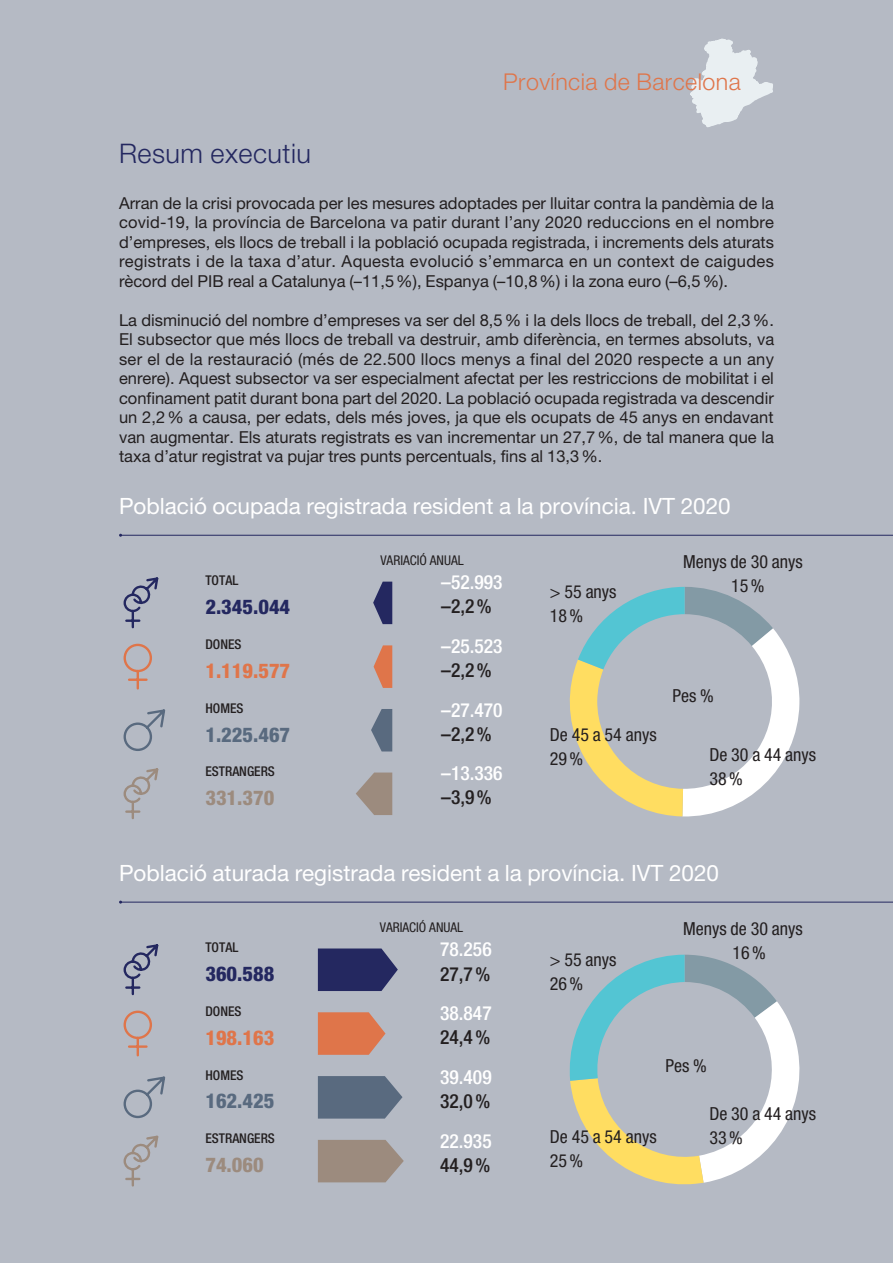
<style>
.page{position:relative;width:893px;height:1263px;background:#b5bac4}
.page>*{position:absolute;margin:0;border:0;box-sizing:border-box;transform-origin:0 0}
.t1{font:300 27px "Helvetica Neue LT Std";letter-spacing:.02em;color:#242860}
.t2{font:300 23.1px "Helvetica Neue LT Std";letter-spacing:.02em;color:#df754a}
.t3{font:22.5px "Helvetica Neue LT Std";color:#fff}
.t4{font:800 condensed 20.4px "Helvetica Neue LT Std";color:#242860}
.t5{font:800 condensed 20.4px "Helvetica Neue LT Std";color:#df754a}
.t6{font:800 condensed 20.4px "Helvetica Neue LT Std";color:#596a7f}
.t7{font:800 condensed 20.4px "Helvetica Neue LT Std";color:#9c8b7e}
.t8{font:500 condensed 19.5px "Helvetica Neue LT Std";color:#fff}
.t9{font:500 condensed 19.5px "Helvetica Neue LT Std";color:#231f20}
.t10{font:condensed 18px/24px "Helvetica Neue LT Std";color:#231f20}
.t11{font:16.5px/19.5px "Helvetica Neue LT Std";color:#231f20;text-align:justify}
.t12{font:500 condensed 13.5px "Helvetica Neue LT Std";color:#231f20}
.t13{font:condensed 13.5px "Helvetica Neue LT Std";color:#231f20}
</style>
<div class="page">
<hr style="left:121px;top:535px;width:772px;height:1px;background:#242860">
<svg style="left:123px;top:577px;width:36px;height:52px"></svg>
<svg style="left:373px;top:582px;width:19px;height:42px"></svg>
<svg style="left:123px;top:643px;width:29px;height:47px"></svg>
<svg style="left:374px;top:645px;width:18px;height:43px"></svg>
<svg style="left:123px;top:709px;width:43px;height:42px"></svg>
<svg style="left:371px;top:709px;width:21px;height:42px"></svg>
<svg style="left:123px;top:768px;width:36px;height:51px"></svg>
<svg style="left:356px;top:772px;width:36px;height:43px"></svg>
<hr style="left:121px;top:902px;width:772px;height:1px;background:#242860">
<svg style="left:123px;top:944px;width:36px;height:52px"></svg>
<svg style="left:318px;top:948px;width:80px;height:43px;background:#34386b"></svg>
<svg style="left:123px;top:1010px;width:29px;height:47px"></svg>
<svg style="left:318px;top:1012px;width:67px;height:43px;background:#d97d59"></svg>
<svg style="left:123px;top:1076px;width:43px;height:43px"></svg>
<svg style="left:318px;top:1076px;width:84px;height:42px;background:#627185"></svg>
<svg style="left:123px;top:1135px;width:36px;height:52px"></svg>
<svg style="left:318px;top:1140px;width:86px;height:42px;background:#9e9085"></svg>
<svg style="left:569px;top:587px;width:231px;height:230px"></svg>
<svg style="left:570px;top:955px;width:230px;height:230px"></svg>
<svg style="left:690px;top:38px;width:83px;height:90px"></svg>
<h2 class="t2" style="left:503px;top:68px;width:239px">Província de Barcelona</h2>
<h1 class="t1" style="left:119px;top:137px;width:193px">Resum executiu</h1>
<p class="t11" style="left:119px;top:193px;width:656px">Arran de la crisi provocada per les mesures adoptades per lluitar contra la pandèmia de la covid-19, la província de Barcelona va patir durant l’any 2020 reduccions en el nombre d’empreses, els llocs de treball i la població ocupada registrada, i increments dels aturats registrats i de la taxa d’atur. Aquesta evolució s’emmarca en un context de caigudes rècord del PIB real a Catalunya (–11,5%), Espanya (–10,8%) i la zona euro (–6,5%).</p>
<p class="t11" style="left:119px;top:310px;width:657px">La disminució del nombre d’empreses va ser del 8,5% i la dels llocs de treball, del 2,3%.<br>El subsector que més llocs de treball va destruir, amb diferència, en termes absoluts, va ser el de la restauració (més de 22.500 llocs menys a final del 2020 respecte a un any enrere). Aquest subsector va ser especialment afectat per les restriccions de mobilitat i el confinament patit durant bona part del 2020. La població ocupada registrada va descendir un 2,2% a causa, per edats, dels més joves, ja que els ocupats de 45 anys en endavant van augmentar. Els aturats registrats es van incrementar un 27,7%, de tal manera que la taxa d’atur registrat va pujar tres punts percentuals, fins al 13,3%.</p>
<h3 class="t3" style="left:119px;top:492px;width:613px">Població ocupada registrada resident a la província. IVT 2020</h3>
<p class="t13" style="left:380px;top:553px;width:85px">VARIACIÓ ANUAL</p>
<p class="t12" style="left:205px;top:572px;width:34px">TOTAL</p>
<p class="t8" style="left:441px;top:571px;width:63px">–52.993</p>
<p class="t4" style="left:205px;top:594px;width:86px">2.345.044</p>
<p class="t9" style="left:441px;top:595px;width:52px">–2,2%</p>
<p class="t12" style="left:205px;top:636px;width:38px">DONES</p>
<p class="t8" style="left:441px;top:635px;width:63px">–25.523</p>
<p class="t5" style="left:205px;top:658px;width:86px">1.119.577</p>
<p class="t9" style="left:441px;top:658px;width:52px">–2,2%</p>
<p class="t12" style="left:205px;top:700px;width:40px">HOMES</p>
<p class="t8" style="left:441px;top:698px;width:63px">–27.470</p>
<p class="t6" style="left:205px;top:722px;width:86px">1.225.467</p>
<p class="t9" style="left:441px;top:722px;width:52px">–2,2%</p>
<p class="t12" style="left:205px;top:763px;width:71px">ESTRANGERS</p>
<p class="t8" style="left:441px;top:762px;width:63px">–13.336</p>
<p class="t7" style="left:205px;top:785px;width:70px">331.370</p>
<p class="t9" style="left:441px;top:786px;width:52px">–3,9%</p>
<p class="t10" style="left:683px;top:549px;width:121px;text-align:center">Menys de 30 anys<br>15%</p>
<p class="t10" style="left:550px;top:580px;width:68px">&gt; 55 anys<br>18%</p>
<p class="t10" style="left:672px;top:683px;width:43px">Pes %</p>
<p class="t10" style="left:550px;top:722px;width:108px">De 45 a 54 anys<br>29%</p>
<p class="t10" style="left:709px;top:742px;width:108px">De 30 a 44 anys<br>38%</p>
<h3 class="t3" style="left:119px;top:859px;width:601px">Població aturada registrada resident a la província. IVT 2020</h3>
<p class="t13" style="left:380px;top:919px;width:85px">VARIACIÓ ANUAL</p>
<p class="t12" style="left:205px;top:939px;width:34px">TOTAL</p>
<p class="t8" style="left:440px;top:938px;width:53px">78.256</p>
<p class="t4" style="left:205px;top:961px;width:70px">360.588</p>
<p class="t9" style="left:440px;top:962px;width:51px">27,7%</p>
<p class="t12" style="left:205px;top:1003px;width:38px">DONES</p>
<p class="t8" style="left:440px;top:1001px;width:53px">38.847</p>
<p class="t5" style="left:205px;top:1025px;width:70px">198.163</p>
<p class="t9" style="left:440px;top:1025px;width:51px">24,4%</p>
<p class="t12" style="left:205px;top:1067px;width:40px">HOMES</p>
<p class="t8" style="left:440px;top:1065px;width:53px">39.409</p>
<p class="t6" style="left:205px;top:1088px;width:70px">162.425</p>
<p class="t9" style="left:440px;top:1089px;width:51px">32,0%</p>
<p class="t12" style="left:205px;top:1130px;width:71px">ESTRANGERS</p>
<p class="t8" style="left:440px;top:1129px;width:53px">22.935</p>
<p class="t7" style="left:205px;top:1152px;width:60px">74.060</p>
<p class="t9" style="left:440px;top:1153px;width:51px">44,9%</p>
<p class="t10" style="left:733px;top:916px;width:72px;text-indent:-49px">Menys de 30 anys<br>16%</p>
<p class="t10" style="left:550px;top:947px;width:68px">&gt; 55 anys<br>26%</p>
<p class="t10" style="left:665px;top:1053px;width:43px">Pes %</p>
<p class="t10" style="left:709px;top:1101px;width:108px">De 30 a 44 anys<br>33%</p>
<p class="t10" style="left:550px;top:1125px;width:108px">De 45 a 54 anys<br>25%</p>
</div>
